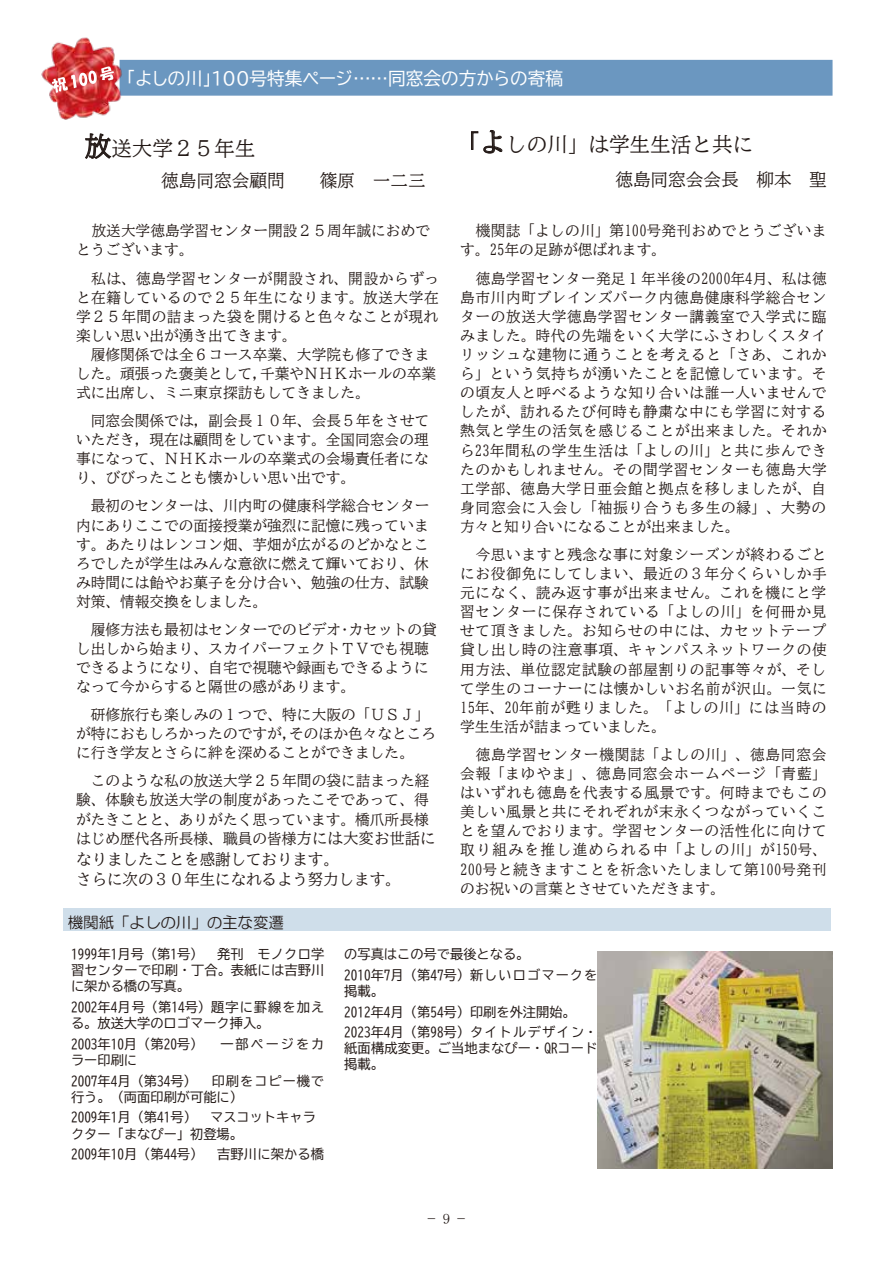
<style>
.page{position:relative;width:893px;height:1263px;background:#fff}
.page>*{position:absolute;margin:0;border:0;box-sizing:border-box;transform-origin:0 0}
.t1{font:20.7px "BIZ UD Mincho Medium";color:#231916}
.t2{font:17.7px "BIZ UDP Gothic";color:#fff}
.t3{font:17.7px "BIZ UD Mincho Medium";color:#231916}
.t4{font:15.6px "HG Maru Gothic MPRO";letter-spacing:-.005em;color:#231916}
.t5{font:15.45px/20.1px "BIZ UD Mincho Medium";color:#231916}
.t6{font:14.85px "MS Mincho";color:#221815}
.t7{font:14.7px/19px "BIZ UD Mincho Medium";letter-spacing:.005em;color:#231916;text-align:justify}
.t8{font:14.7px/19px "BIZ UD Mincho Medium";letter-spacing:.025em;color:#231916}
.t9{font:13.2px/20.7px "BIZ UD Gothic";color:#231916}
.t10{font:13.2px "BIZ UD Gothic";letter-spacing:.145em;color:#231916}
.s1{font-size:23.4px}
.s2{font-size:26.4px}
.s3{font-size:20.7px}
.s4{font-size:15.45px}
</style>
<div class="page">
<div style="left:121px;top:61px;width:710px;height:33px;background:#6b97c0"></div>
<div style="left:120px;top:60px;width:712px;height:36px;border:3px solid #6b97c0"></div>
<img style="left:41px;top:37px;width:84px;height:83px">
<svg style="left:52px;top:66px;width:62px;height:27px"></svg>
<div style="left:64px;top:908px;width:767px;height:22px;background:#cfdeea"></div>
<img style="left:598px;top:952px;width:234px;height:217px">
<p class="t2" style="left:127px;top:69px;width:438px">「よしの川」100号特集ページ……同窓会の方からの寄稿</p>
<p class="t3" style="left:161px;top:172px;width:125px">徳島同窓会顧問</p>
<p class="t3" style="left:320px;top:172px;width:107px">篠原 一二三</p>
<h1 class="t1" style="left:456px;top:134px;width:299px"><span class="s1">「</span><span class="s2">よ</span>しの川」は学生生活と共に</h1>
<p class="t3" style="left:512px;top:170px;width:316px"><span class="s3">- - - - -</span> 徳島同窓会会長 柳本 聖</p>
<p class="t8" style="left:460px;top:221px;width:368px;text-indent:16px">機関誌「よしの川」第100号発刊おめでとうございます。25年の足跡が偲ばれます。</p>
<p class="t7" style="left:460px;top:268px;width:368px;text-indent:16px">徳島学習センター発足１年半後の2000年4月、私は徳島市川内町ブレインズパーク内徳島健康科学総合センターの放送大学徳島学習センター講義室で入学式に臨みました。時代の先端をいく大学にふさわしくスタイリッシュな建物に通うことを考えると「さあ、これから」という気持ちが湧いたことを記憶しています。その頃友人と呼べるような知り合いは誰一人いませんでしたが、訪れるたび何時も静粛な中にも学習に対する熱気と学生の活気を感じることが出来ました。それから23年間私の学生生活は「よしの川」と共に歩んできたのかもしれません。その間学習センターも徳島大学工学部、徳島大学日亜会館と拠点を移しましたが、自身同窓会に入会し「袖振り合うも多生の縁」、大勢の方々と知り合いになることが出来ました。</p>
<p class="t7" style="left:460px;top:545px;width:368px;text-indent:16px">今思いますと残念な事に対象シーズンが終わるごとにお役御免にしてしまい、最近の３年分くらいしか手元になく、読み返す事が出来ません。これを機にと学習センターに保存されている「よしの川」を何冊か見せて頂きました。お知らせの中には、カセットテープ貸し出し時の注意事項、キャンパスネットワークの使用方法、単位認定試験の部屋割りの記事等々が、そして学生のコーナーには懐かしいお名前が沢山。一気に15年、20年前が甦りました。「よしの川」には当時の学生生活が詰まっていました。</p>
<p class="t7" style="left:460px;top:745px;width:368px;text-indent:16px">徳島学習センター機関誌「よしの川」、徳島同窓会会報「まゆやま」、徳島同窓会ホームページ「青藍」はいずれも徳島を代表する風景です。何時までもこの美しい風景と共にそれぞれが末永くつながっていくことを望んでおります。学習センターの活性化に向けて取り組みを推し進められる中「よしの川」が150号、200号と続きますことを祈念いたしまして第100号発刊のお祝いの言葉とさせていただきます。</p>
<p class="t7" style="left:76px;top:221px;width:355px;text-indent:16px">放送大学徳島学習センター開設２５周年誠におめでとうございます。</p>
<p class="t7" style="left:76px;top:268px;width:365px;text-align:left;text-indent:15px">私は、徳島学習センターが開設され、開設からずっと在籍しているので２５年生になります。放送大学在学２５年間の詰まった袋を開けると色々なことが現れ楽しい思い出が湧き出てきます。<br>--履修関係では全６コース卒業、大学院も修了できました。頑張った褒美として,千葉やＮＨＫホールの卒業式に出席し、ミニ東京探訪もしてきました。</p>
<p class="t7" style="left:76px;top:411px;width:355px;text-indent:15px">同窓会関係では，副会長１０年、会長５年をさせていただき，現在は顧問をしています。全国同窓会の理事になって、ＮＨＫホールの卒業式の会場責任者になり、びびったことも懐かしい思い出です。</p>
<p class="t7" style="left:76px;top:496px;width:355px">--最初のセンターは、川内町の健康科学総合センター内にありここでの面接授業が強烈に記憶に残っています。あたりはレンコン畑、芋畑が広がるのどかなところでしたが学生はみんな意欲に燃えて輝いており、休み時間には飴やお菓子を分け合い、勉強の仕方、試験対策、情報交換をしました。</p>
<p class="t7" style="left:76px;top:620px;width:362px;text-align:left">--履修方法も最初はセンターでのビデオ･カセットの貸し出しから始まり、スカイパーフェクトＴＶでも視聴できるようになり、自宅で視聴や録画もできるようになって今からすると隔世の感があります。</p>
<p class="t7" style="left:76px;top:705px;width:362px;text-align:left;text-indent:15px">研修旅行も楽しみの１つで、特に大阪の「ＵＳＪ」が特におもしろかったのですが,そのほか色々なところに行き学友とさらに絆を深めることができました。</p>
<p class="t7" style="left:76px;top:771px;width:361px;text-align:center">このような私の放送大学２５年間の袋に詰まった経<br>験、体験も放送大学の制度があったこそであって、得がたきことと、ありがたく思っています。橋爪所長様はじめ歴代各所長様、職員の皆様<span class="s4">方には大変お世話に</span></p>
<p class="t5" style="left:76px;top:849px;width:619px">なりましたことを感謝しております。 -----------------------さらに次の３０年生になれるよう努力します。</p>
<p class="t4" style="left:68px;top:914px;width:218px">機関紙「よしの川」の主な変遷</p>
<p class="t9" style="left:71px;top:946px;width:255px;line-height:16.2px;text-align:justify">1999年1月号（第1号） 発刊 モノクロ学習センターで印刷・丁合。表紙には吉野川に架かる橋の写真。</p>
<p class="t9" style="left:71px;top:999px;width:255px;line-height:16.2px">2002年4月号（第14号）題字に罫線を加える。放送大学のロゴマーク挿入。</p>
<p class="t9" style="left:71px;top:1033px;width:134px">2003年10月（第20号）</p>
<p class="t10" style="left:220px;top:1037px;width:106px">一部ページをカ</p>
<p class="t9" style="left:71px;top:1050px;width:255px">ラー印刷に<br>2007年4月（第34号） 印刷をコピー機で</p>
<p class="t9" style="left:71px;top:1086px;width:246px">行う。（両面印刷が可能に）<br>2009年1月（第41号） マスコットキャラ</p>
<p class="t9" style="left:71px;top:1123px;width:255px">クター「まなぴー」初登場。<br>2009年10月（第44号） 吉野川に架かる橋</p>
<p class="t9" style="left:344px;top:944px;width:255px">の写真はこの号で最後となる。<br>2010年7月（第47号）新しいロゴマークを</p>
<p class="t9" style="left:344px;top:980px;width:255px">掲載。<br>2012年4月（第54号）印刷を外注開始。<br>2023年4月（第98号）タイトルデザイン・</p>
<p class="t9" style="left:344px;top:1040px;width:255px;line-height:16.2px">紙面構成変更。ご当地まなぴー・QRコード掲載。</p>
<p class="t6" style="left:428px;top:1211px;width:39px">−9−</p>
</div>
